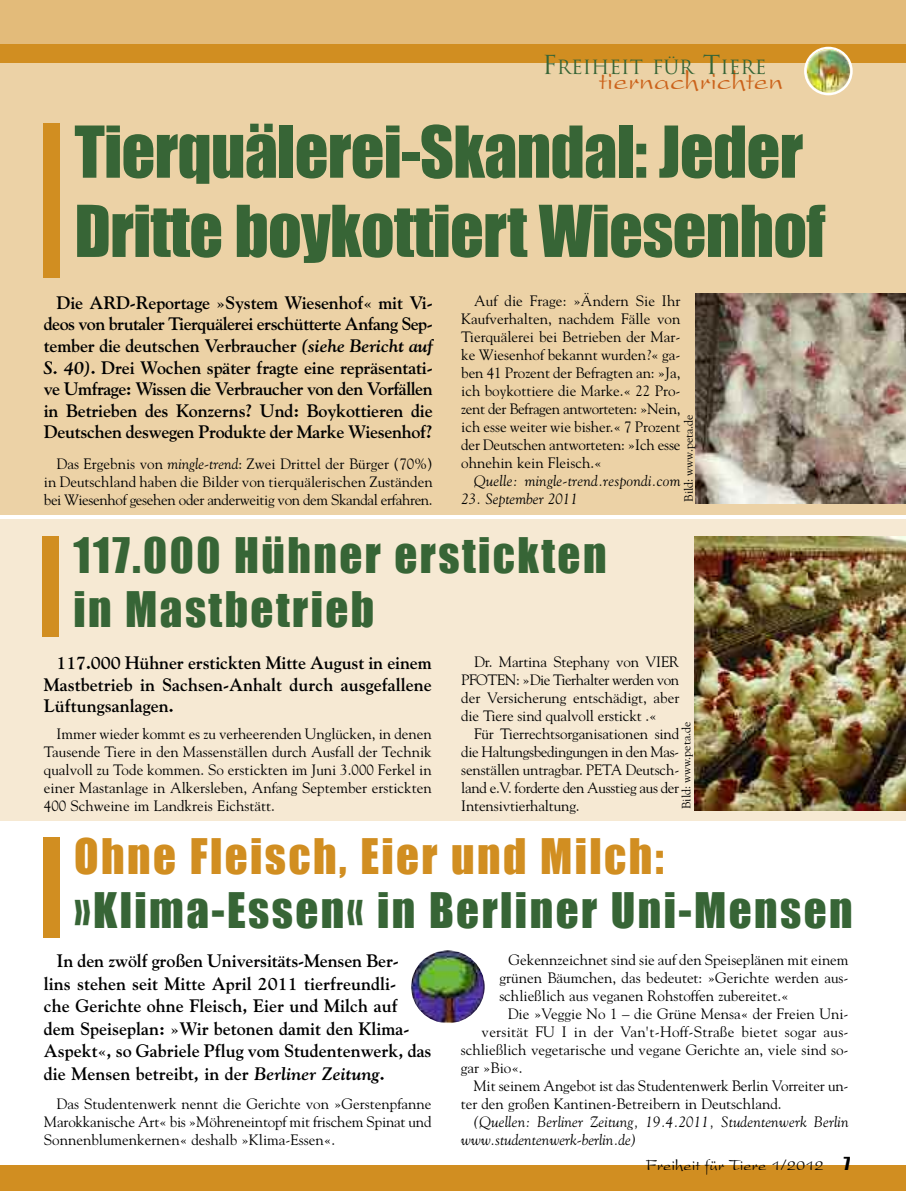
<style>
.page{position:relative;width:906px;height:1191px;background:#fff}
.page>*{position:absolute;margin:0;border:0;box-sizing:border-box;transform-origin:0 0}
.t1{font:66px/79.2px "Impact";letter-spacing:-.01em;color:#376536}
.t2{font:45px/54px "Impact";letter-spacing:.055em;color:#376536}
.t3{font:45px "Impact";letter-spacing:.055em;color:#d18e21}
.t4{font:29.1px "President Plain";color:#cb621a}
.t5{font:19.2px "Trajan";color:#376536}
.t6{font:700 18px/21.6px "Goudy";color:#000;text-align:justify}
.t7{font:16.5px "President Plain";color:#000}
.t8{font:15px/18px "Goudy";color:#000;text-align:justify}
.t9{font:italic 15px/18px "Goudy";letter-spacing:.01em;color:#000}
.t10{font:15px "Goudy";letter-spacing:.02em;color:#000}
.t11{font:12px "Goudy";color:#000}
.s1{font-size:25.5px}
.s2{font-style:italic}
.s3{font-family:"Impact"}
</style>
<div class="page">
<div style="left:0;top:54px;width:906px;height:460px;background:#ecd2a6"></div>
<div style="left:0;top:0;width:906px;height:46px;background:#e3bb7a"></div>
<div style="left:0;top:44px;width:906px;height:19px;background:#d18e21"></div>
<div style="left:0;top:1165px;width:906px;height:26px;background:#d18e21"></div>
<img style="left:804px;top:47px;width:48px;height:48px">
<img style="left:411px;top:950px;width:73px;height:73px;border-radius:50%">
<div style="left:43px;top:836px;width:16px;height:101px;background:#d18e21"></div>
<div style="left:0;top:519px;width:906px;height:302px;background:#f6e9d3"></div>
<div style="left:42px;top:535px;width:16px;height:101px;background:#d18e21"></div>
<img style="left:694px;top:537px;width:212px;height:273px">
<div style="left:43px;top:123px;width:16px;height:155px;background:#d18e21"></div>
<img style="left:695px;top:293px;width:211px;height:210px">
<p class="t5" style="left:542px;top:56px;width:226px"><span class="s1">F</span>REIHEIT FÜR <span class="s1">T</span>IERE</p>
<h3 class="t4" style="left:599px;top:70px;width:186px">tiernachrichten</h3>
<h1 class="t1" style="left:74px;top:112px;width:752px">Tierquälerei-Skandal: Jeder<br>Dritte boykottiert Wiesenhof</h1>
<p class="t6" style="left:44px;top:292px;width:390px;text-indent:13px">Die ARD-Reportage »System Wiesenhof« mit Vi&shy;deos von brutaler Tierquälerei erschütterte Anfang Sep&shy;tember die deutschen Verbraucher <span class="s2">(siehe Bericht auf S. 40)</span>. Drei Wochen später fragte eine repräsentati&shy;ve Umfrage: Wissen die Verbraucher von den Vorfällen in Betrieben des Konzerns? Und: Boykottieren die Deutschen deswegen Produkte der Marke Wiesenhof?</p>
<p class="t8" style="left:44px;top:455px;width:390px;text-indent:13px">Das Ergebnis von <span class="s2">mingle-trend</span>: Zwei Drittel der Bürger (70%) in Deutschland haben die Bilder von tierquälerischen Zuständen bei Wiesenhof gesehen oder anderweitig von dem Skandal erfahren.</p>
<p class="t8" style="left:461px;top:292px;width:221px;text-indent:13px">Auf die Frage: »Ändern Sie Ihr Kaufverhalten, nachdem Fälle von Tierquälerei bei Betrieben der Mar&shy;ke Wiesenhof bekannt wurden?« ga&shy;ben 41 Prozent der Befragten an: »Ja, ich boykottiere die Marke.« 22 Pro&shy;zent der Befragen antworteten: »Nein, ich esse weiter wie bisher.« 7 Prozent der Deutschen antworteten: »Ich esse ohnehin kein Fleisch.«</p>
<p class="t9" style="left:474px;top:472px;width:208px">Quelle: mingle-trend.respondi.com</p>
<p class="t9" style="left:461px;top:490px;width:118px">23. September 2011</p>
<p class="t11" style="left:681px;top:502px;width:89px;rotate:-90deg">Bild: www.peta.de</p>
<h2 class="t2" style="left:73px;top:528px;width:534px">117.000 Hühner erstickten in Mastbetrieb</h2>
<p class="t6" style="left:44px;top:652px;width:389px;text-indent:13px">117.000 Hühner erstickten Mitte August in einem Mastbetrieb in Sachsen-Anhalt durch ausgefallene Lüftungsanlagen.</p>
<p class="t8" style="left:44px;top:724px;width:389px;text-indent:13px">Immer wieder kommt es zu verheerenden Unglücken, in denen Tausende Tiere in den Massenställen durch Ausfall der Technik qualvoll zu Tode kommen. So erstickten im Juni 3.000 Ferkel in einer Mastanlage in Alkersleben, Anfang September erstickten 400 Schweine im Landkreis Eichstätt.</p>
<p class="t8" style="left:461px;top:652px;width:219px;text-indent:13px">Dr. Martina Stephany von VIER PFOTEN: »Die Tierhalter werden von der Versicherung entschädigt, aber die Tiere sind qualvoll erstickt .«</p>
<p class="t8" style="left:461px;top:724px;width:219px;text-indent:13px">Für Tierrechtsorganisationen sind die Haltungsbedingungen in den Mas&shy;senställen untragbar. PETA Deutsch&shy;land e.V. forderte den Ausstieg aus der Intensivtierhaltung.</p>
<p class="t11" style="left:679px;top:809px;width:89px;rotate:-90deg">Bild: www.peta.de</p>
<h2 class="t3" style="left:74px;top:828px;width:591px">Ohne Fleisch, Eier und Milch:</h2>
<h2 class="t2" style="left:74px;top:883px;width:780px">»Klima-Essen« in Berliner Uni-Mensen</h2>
<p class="t6" style="left:44px;top:949px;width:389px;line-height:22.5px;text-align:left;text-indent:13px">In den zwölf großen Universitäts-Mensen Ber-<br>lins stehen seit Mitte April 2011 tierfreundli-<br>che Gerichte ohne Fleisch, Eier und Milch auf dem Speiseplan: »Wir betonen damit den Klima-Aspekt«, so Gabriele Pflug vom Studentenwerk, das die Mensen betreibt, in der <span class="s2">Berliner Zeitung</span>.</p>
<p class="t8" style="left:44px;top:1094px;width:389px;text-indent:13px">Das Studentenwerk nennt die Gerichte von »Gerstenpfanne Marokkanische Art« bis »Möhreneintopf mit frischem Spinat und Sonnenblumenkernen« deshalb »Klima-Essen«.</p>
<p class="t8" style="left:508px;top:950px;width:341px">Gekennzeichnet sind sie auf den Speiseplänen mit einem</p>
<p class="t8" style="left:499px;top:968px;width:350px">grünen Bäumchen, das bedeutet: »Gerichte werden aus-</p>
<p class="t8" style="left:499px;top:986px;width:291px">schließlich aus veganen Rohstoffen zubereitet.«</p>
<p class="t8" style="left:508px;top:1004px;width:342px">Die »Veggie No 1 – die Grüne Mensa« der Freien Uni-</p>
<p class="t10" style="left:481px;top:1022px;width:368px">versität FU I in der Van't-Hoff-Straße bietet sogar aus-</p>
<p class="t8" style="left:461px;top:1040px;width:389px">schließlich vegetarische und vegane Gerichte an, viele sind so-</p>
<p class="t8" style="left:461px;top:1058px;width:64px">gar »Bio«.</p>
<p class="t8" style="left:473px;top:1076px;width:377px">Mit seinem Angebot ist das Studentenwerk Berlin Vorreiter un-</p>
<p class="t8" style="left:461px;top:1094px;width:322px">ter den großen Kantinen-Betreibern in Deutschland.</p>
<p class="t9" style="left:461px;top:1112px;width:389px;text-indent:13px">(Quellen: Berliner Zeitung, 19.4.2011, Studentenwerk Berlin www.studentenwerk-berlin.de)</p>
<p class="t7" style="left:646px;top:1158px;width:206px">Freiheit für Tiere 1/2012 <span class="s3">7</span></p>
</div>
